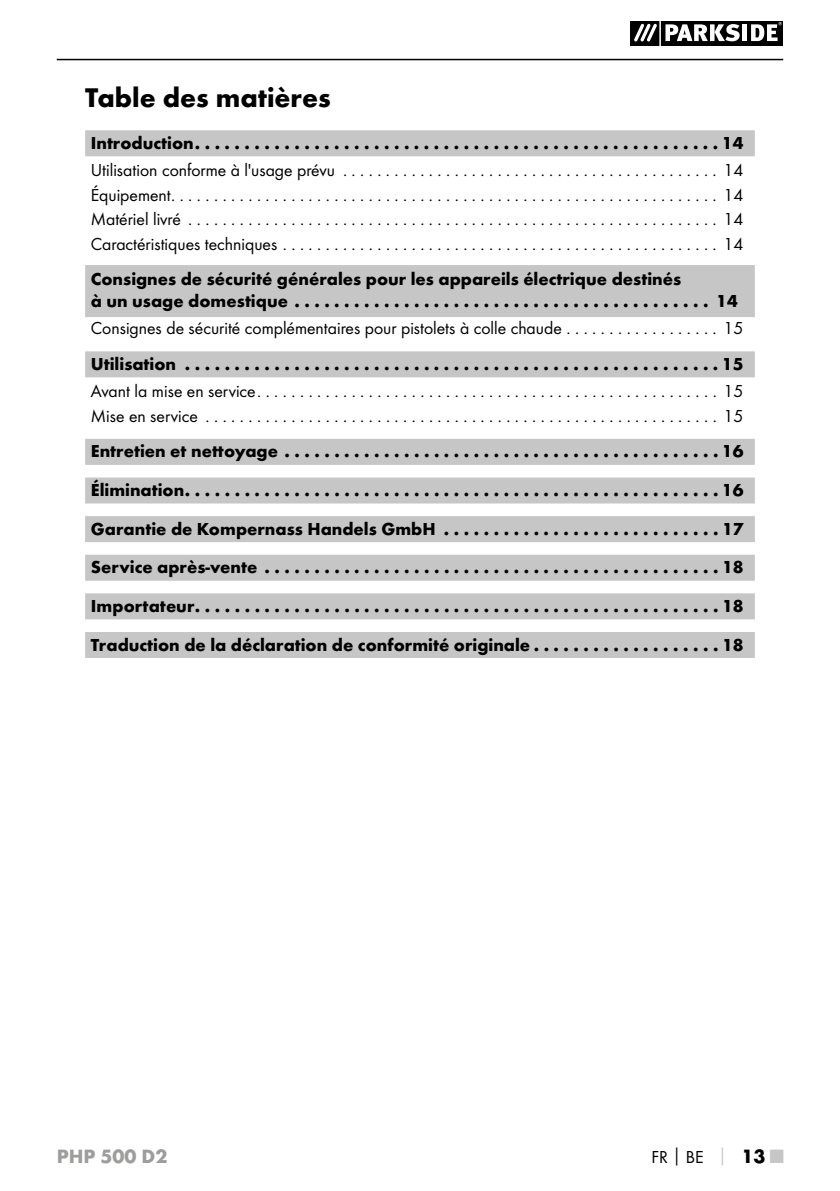
<style>
.page{position:relative;width:840px;height:1191px;background:#fff}
.page>*{position:absolute;margin:0;border:0;box-sizing:border-box;transform-origin:0 0}
.t1{font:700 28px "Futura";color:#000}
.t2{font:700 20px "Futura";color:#9d9d9c}
.t3{font:700 18px/38.6px "Futura";color:#000}
.t4{font:18px/24.4px "Futura Boo";color:#000;text-align:justify}
.s1{font-family:"Futura";font-weight:700}
.s2{font-family:"Futura";font-weight:700;color:#c6c6c6}
.s3{font-family:"Futura";font-weight:700;font-size:20px}
.s4{font-family:"Futura";font-weight:700;font-size:20px;color:#c6c6c6}
</style>
<div class="page">
<hr style="left:57px;top:59px;width:725px;height:1px;background:#000">
<svg style="left:630px;top:21px;width:152px;height:24px"></svg>
<div style="left:85px;top:130px;width:669px;height:26px;background:#c6c6c6"></div>
<div style="left:85px;top:265px;width:669px;height:52px;background:#c6c6c6"></div>
<div style="left:85px;top:351px;width:669px;height:26px;background:#c6c6c6"></div>
<div style="left:85px;top:439px;width:669px;height:26px;background:#c6c6c6"></div>
<div style="left:85px;top:477px;width:669px;height:26px;background:#c6c6c6"></div>
<div style="left:85px;top:516px;width:669px;height:26px;background:#c6c6c6"></div>
<div style="left:85px;top:555px;width:669px;height:26px;background:#c6c6c6"></div>
<div style="left:85px;top:593px;width:669px;height:26px;background:#c6c6c6"></div>
<div style="left:85px;top:632px;width:669px;height:26px;background:#c6c6c6"></div>
<h1 class="t1" style="left:85px;top:80px;width:247px">Table des matières</h1>
<p class="t3" style="left:91px;top:123px;width:653px">Introduction . . . . . . . . . . . . . . . . . . . . . . . . . . . . . . . . . . . . . . . . . . . . . . . . . . . . 14</p>
<p class="t4" style="left:91px;top:158px;width:654px">Utilisation conforme à l'usage prévu . . . . . . . . . . . . . . . . . . . . . . . . . . . . . . . . . . . . . . . . . . . . 14<br>Équipement . . . . . . . . . . . . . . . . . . . . . . . . . . . . . . . . . . . . . . . . . . . . . . . . . . . . . . . . . . . . . . . . 14<br>Matériel livré . . . . . . . . . . . . . . . . . . . . . . . . . . . . . . . . . . . . . . . . . . . . . . . . . . . . . . . . . . . . . . 14<br>Caractéristiques techniques . . . . . . . . . . . . . . . . . . . . . . . . . . . . . . . . . . . . . . . . . . . . . . . . . . . 14</p>
<p class="t3" style="left:91px;top:268px;width:648px;line-height:21.6px">Consignes de sécurité générales pour les appareils électrique destinés<br>à un usage domestique . . . . . . . . . . . . . . . . . . . . . . . . . . . . . . . . . . . . . . . . . . 14</p>
<p class="t4" style="left:91px;top:316px;width:653px">Consignes de sécurité complémentaires pour pistolets à colle chaude . . . . . . . . . . . . . . . . . . 15</p>
<p class="t3" style="left:91px;top:344px;width:653px">Utilisation . . . . . . . . . . . . . . . . . . . . . . . . . . . . . . . . . . . . . . . . . . . . . . . . . . . . . 15</p>
<p class="t4" style="left:91px;top:379px;width:653px">Avant la mise en service . . . . . . . . . . . . . . . . . . . . . . . . . . . . . . . . . . . . . . . . . . . . . . . . . . . . . . 15<br>Mise en service . . . . . . . . . . . . . . . . . . . . . . . . . . . . . . . . . . . . . . . . . . . . . . . . . . . . . . . . . . . . 15</p>
<p class="t3" style="left:91px;top:432px;width:654px;text-align:justify">Entretien et nettoyage . . . . . . . . . . . . . . . . . . . . . . . . . . . . . . . . . . . . . . . . . . . 16<br>Élimination . . . . . . . . . . . . . . . . . . . . . . . . . . . . . . . . . . . . . . . . . . . . . . . . . . . . . 16<br>Garantie de Kompernass Handels GmbH . . . . . . . . . . . . . . . . . . . . . . . . . . . 17<br>Service après-vente . . . . . . . . . . . . . . . . . . . . . . . . . . . . . . . . . . . . . . . . . . . . . 18<br>Importateur . . . . . . . . . . . . . . . . . . . . . . . . . . . . . . . . . . . . . . . . . . . . . . . . . . . . 18<br>Traduction de la déclaration de conformité originale . . . . . . . . . . . . . . . . . . 18</p>
<p class="t2" style="left:57px;top:1143px;width:112px">PHP 500 D2</p>
<p class="t4" style="left:651px;top:1144px;width:133px">FR<span class="s1">│</span>BE <span class="s2">│</span> <span class="s3">13</span> <span class="s4">■</span></p>
</div>
